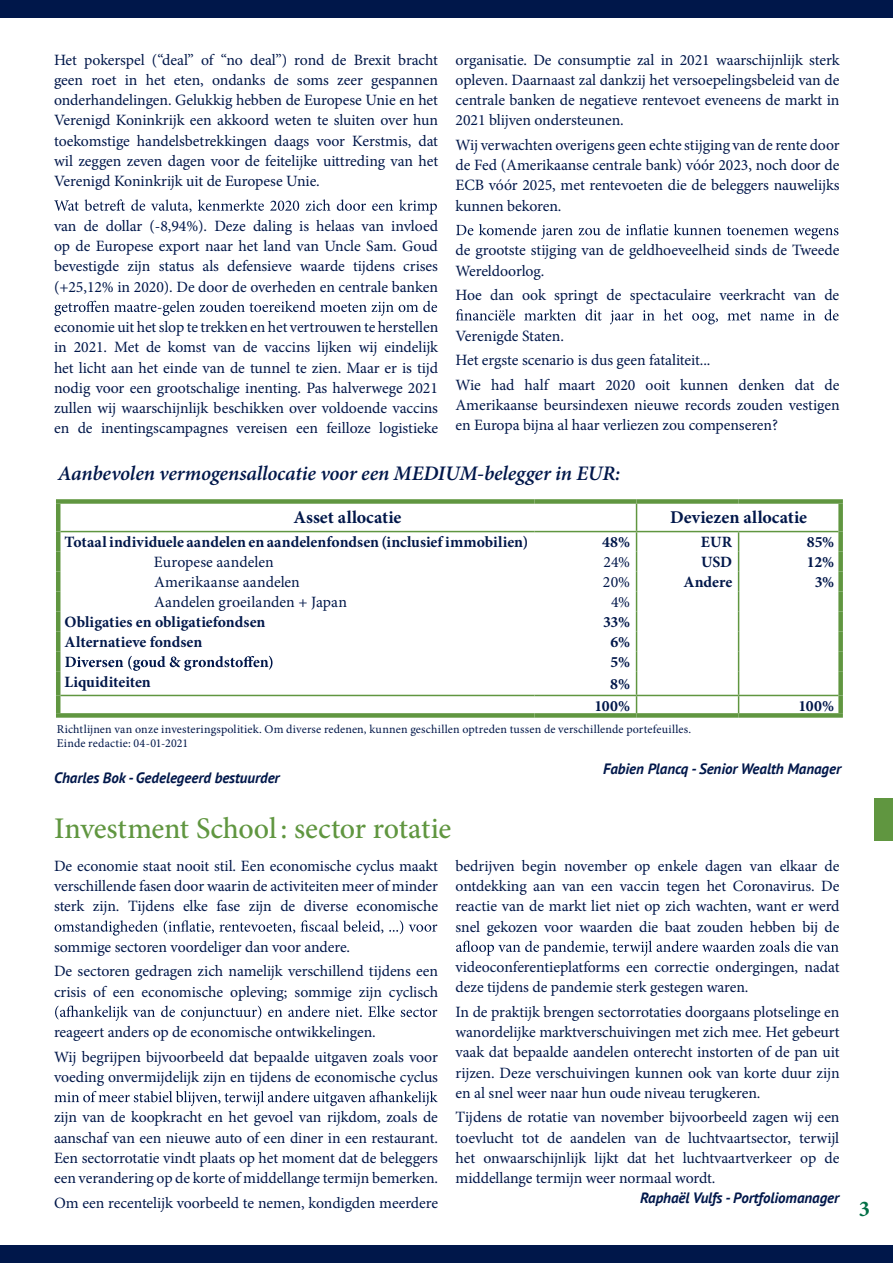
<style>
.page{position:relative;width:893px;height:1263px;background:#fff}
.page>*{position:absolute;margin:0;border:0;box-sizing:border-box;transform-origin:0 0}
.t1{font:500 30px "Minion Pro";letter-spacing:-.01em;color:#609640}
.t2{font:700 22.5px "Minion Pro";color:#016f45}
.t3{font:italic 600 20.7px "Minion Pro";letter-spacing:-.01em;color:#00174a}
.t4{font:700 18px "Minion Pro";color:#00174a}
.t5{font:15.75px/20.2px "Minion Pro";letter-spacing:-.005em;color:#00174a;text-align:justify}
.t6{font:700 15.75px/20px "Minion Pro";color:#00174a}
.t7{font:italic 700 15px "PT Sans";letter-spacing:-.005em;color:#00174a}
.t8{font:12px/14.4px "Minion Pro";letter-spacing:.01em;color:#00174a}
</style>
<div class="page">
<div style="left:0;top:0;width:893px;height:17px;background:#00174a"></div>
<div style="left:0;top:1246px;width:893px;height:17px;background:#00174a"></div>
<svg style="left:54px;top:199px;width:383px;height:15px"></svg>
<svg style="left:54px;top:301px;width:383px;height:15px"></svg>
<svg style="left:456px;top:224px;width:382px;height:15px"></svg>
<svg style="left:456px;top:309px;width:383px;height:15px"></svg>
<div style="left:56px;top:499px;width:478px;height:5px;background:#609640"></div>
<hr style="left:56px;top:504px;width:4px;height:28px;background:#609640">
<div style="left:534px;top:499px;width:102px;height:5px;background:#609640"></div>
<div style="left:637px;top:499px;width:102px;height:5px;background:#609640"></div>
<div style="left:739px;top:499px;width:104px;height:5px;background:#609640"></div>
<div style="left:838px;top:504px;width:5px;height:28px;background:#609640"></div>
<hr style="left:56px;top:532px;width:4px;height:19px;background:#609640">
<div style="left:838px;top:532px;width:5px;height:19px;background:#609640"></div>
<hr style="left:56px;top:551px;width:4px;height:20px;background:#609640">
<div style="left:838px;top:551px;width:5px;height:20px;background:#609640"></div>
<hr style="left:56px;top:571px;width:4px;height:20px;background:#609640">
<div style="left:838px;top:571px;width:5px;height:20px;background:#609640"></div>
<hr style="left:56px;top:591px;width:4px;height:20px;background:#609640">
<div style="left:838px;top:591px;width:5px;height:20px;background:#609640"></div>
<hr style="left:56px;top:611px;width:4px;height:20px;background:#609640">
<div style="left:838px;top:611px;width:5px;height:20px;background:#609640"></div>
<hr style="left:56px;top:631px;width:4px;height:20px;background:#609640">
<div style="left:838px;top:631px;width:5px;height:20px;background:#609640"></div>
<hr style="left:56px;top:651px;width:4px;height:20px;background:#609640">
<div style="left:838px;top:651px;width:5px;height:20px;background:#609640"></div>
<hr style="left:56px;top:671px;width:4px;height:24px;background:#609640">
<div style="left:838px;top:671px;width:5px;height:24px;background:#609640"></div>
<hr style="left:56px;top:695px;width:4px;height:18px;background:#609640">
<div style="left:838px;top:695px;width:5px;height:18px;background:#609640"></div>
<div style="left:56px;top:713px;width:478px;height:5px;background:#609640"></div>
<div style="left:534px;top:713px;width:102px;height:5px;background:#609640"></div>
<div style="left:637px;top:713px;width:102px;height:5px;background:#609640"></div>
<div style="left:739px;top:713px;width:104px;height:5px;background:#609640"></div>
<hr style="left:60px;top:531px;width:474px;height:1px;background:#609640">
<hr style="left:534px;top:531px;width:102px;height:1px;background:#609640">
<hr style="left:637px;top:531px;width:102px;height:1px;background:#609640">
<hr style="left:739px;top:531px;width:99px;height:1px;background:#609640">
<hr style="left:60px;top:695px;width:474px;height:1px;background:#609640">
<hr style="left:534px;top:695px;width:102px;height:1px;background:#609640">
<hr style="left:637px;top:695px;width:102px;height:1px;background:#609640">
<svg style="left:636px;top:504px;width:1px;height:209px"></svg>
<hr style="left:739px;top:695px;width:99px;height:1px;background:#609640">
<svg style="left:738px;top:532px;width:1px;height:181px"></svg>
<svg style="left:65px;top:656px;width:208px;height:15px"></svg>
<div style="left:874px;top:798px;width:19px;height:43px;background:#609640"></div>
<svg style="left:55px;top:920px;width:382px;height:15px"></svg>
<svg style="left:55px;top:1005px;width:382px;height:16px"></svg>
<svg style="left:54px;top:1091px;width:384px;height:15px"></svg>
<svg style="left:456px;top:940px;width:383px;height:16px"></svg>
<p class="t5" style="left:54px;top:50px;width:386px">Het pokerspel (“deal” of “no deal”) rond de Brexit bracht geen roet in het eten, ondanks de soms zeer gespannen onderhandelingen. Gelukkig hebben de Europese Unie en het Verenigd Koninkrijk een akkoord weten te sluiten over hun toekomstige handelsbetrekkingen daags voor Kerstmis, dat wil zeggen zeven dagen voor de feitelijke uittreding van het Verenigd Koninkrijk uit de Europese Unie.</p>
<p class="t5" style="left:54px;top:216px;width:385px">van de dollar (-8,94%). Deze daling is helaas van invloed op de Europese export naar het land van Uncle Sam. Goud bevestigde zijn status als defensieve waarde tijdens crises (+25,12% in 2020). De door de overheden en centrale banken</p>
<p class="t5" style="left:54px;top:317px;width:386px">economie uit hetslop te trekken en het vertrouwen te herstellen in 2021. Met de komst van de vaccins lijken wij eindelijk het licht aan het einde van de tunnel te zien. Maar er is tijd nodig voor een grootschalige inenting. Pas halverwege 2021 zullen wij waarschijnlijk beschikken over voldoende vaccins en de inentingscampagnes vereisen een feilloze logistieke</p>
<p class="t5" style="left:455px;top:50px;width:386px">organisatie. De consumptie zal in 2021 waarschijnlijk sterk opleven. Daarnaast zal dankzij het versoepelingsbeleid van de centrale banken de negatieve rentevoet eveneens de markt in 2021 blijven ondersteunen.</p>
<p class="t5" style="left:455px;top:135px;width:386px">Wij verwachten overigens geen echte stijging van de rente door de Fed (Amerikaanse centrale bank) vóór 2023, noch door de ECB vóór 2025, met rentevoeten die de beleggers nauwelijks kunnen bekoren.</p>
<p class="t5" style="left:455px;top:240px;width:385px">de grootste stijging van de geldhoeveelheid sinds de Tweede<br>Wereldoorlog.</p>
<p class="t5" style="left:455px;top:285px;width:385px">Hoe dan ook springt de spectaculaire veerkracht van de</p>
<p class="t5" style="left:455px;top:323px;width:385px;line-height:24.5px;text-align:left">Verenigde Staten.<br>Het ergste scenario is dus geen fataliteit...<br>Wie had half maart 2020 ooit kunnen denken dat de</p>
<p class="t5" style="left:455px;top:395px;width:386px">Amerikaanse beursindexen nieuwe records zouden vestigen en Europa bijna al haar verliezen zou compenseren?</p>
<h3 class="t3" style="left:58px;top:459px;width:564px">Aanbevolen vermogensallocatie voor een MEDIUM-belegger in EUR:</h3>
<p class="t4" style="left:293px;top:505px;width:110px">Asset allocatie</p>
<p class="t4" style="left:670px;top:505px;width:138px">Deviezen allocatie</p>
<p class="t6" style="left:65px;top:532px;width:465px">Totaal individuele aandelen en aandelenfondsen (inclusief immobilien)</p>
<p class="t6" style="left:602px;top:532px;width:30px">48%</p>
<p class="t6" style="left:701px;top:532px;width:33px">EUR</p>
<p class="t6" style="left:807px;top:532px;width:29px">85%</p>
<p class="t5" style="left:154px;top:552px;width:121px">Europese aandelen</p>
<p class="t5" style="left:603px;top:552px;width:28px">24%</p>
<p class="t6" style="left:701px;top:552px;width:33px">USD</p>
<p class="t6" style="left:807px;top:552px;width:29px">12%</p>
<p class="t5" style="left:154px;top:572px;width:147px">Amerikaanse aandelen</p>
<p class="t5" style="left:603px;top:572px;width:29px">20%</p>
<p class="t6" style="left:683px;top:572px;width:50px">Andere</p>
<p class="t6" style="left:815px;top:572px;width:21px">3%</p>
<p class="t5" style="left:154px;top:592px;width:195px">Aandelen groeilanden + Japan</p>
<p class="t5" style="left:611px;top:592px;width:21px">4%</p>
<p class="t6" style="left:65px;top:612px;width:202px">Obligaties en obligatiefondsen</p>
<p class="t6" style="left:603px;top:612px;width:29px">33%</p>
<p class="t6" style="left:65px;top:632px;width:139px">Alternatieve fondsen</p>
<p class="t6" style="left:611px;top:632px;width:21px">6%<br>5%</p>
<p class="t6" style="left:65px;top:672px;width:88px">Liquiditeiten</p>
<p class="t6" style="left:594px;top:673px;width:37px;line-height:22px;text-align:right">8%<br>100%</p>
<p class="t6" style="left:798px;top:696px;width:37px">100%</p>
<p class="t8" style="left:57px;top:722px;width:636px">Richtlijnen van onze investeringspolitiek. Om diverse redenen, kunnen geschillen optreden tussen de verschillende portefeuilles.<br>Einde redactie: 04-01-2021</p>
<p class="t7" style="left:54px;top:768px;width:227px">Charles Bok - Gedelegeerd bestuurder</p>
<h1 class="t1" style="left:54px;top:808px;width:399px">Investment School: sector rotatie</h1>
<p class="t7" style="left:603px;top:759px;width:239px">Fabien Plancq - Senior Wealth Manager</p>
<p class="t5" style="left:54px;top:856px;width:386px">De economie staat nooit stil. Een economische cyclus maakt verschillende fasen door waarin de activiteiten meer of minder sterk zijn. Tijdens elke fase zijn de diverse economische</p>
<p class="t5" style="left:54px;top:935px;width:386px;line-height:24.5px">sommige sectoren voordeliger dan voor andere.<br>De sectoren gedragen zich namelijk verschillend tijdens een</p>
<p class="t5" style="left:54px;top:981px;width:386px">crisis of een economische opleving; sommige zijn cyclisch</p>
<p class="t5" style="left:54px;top:1020px;width:385px;line-height:24.5px">reageert anders op de economische ontwikkelingen.<br>Wij begrijpen bijvoorbeeld dat bepaalde uitgaven zoals voor</p>
<p class="t5" style="left:54px;top:1067px;width:386px">voeding onvermijdelijk zijn en tijdens de economische cyclus</p>
<p class="t5" style="left:54px;top:1107px;width:386px">zijn van de koopkracht en het gevoel van rijkdom, zoals de aanschaf van een nieuwe auto of een diner in een restaurant.<br>Een sectorrotatie vindt plaats op het moment dat de beleggers een verandering op de korte of middellange termijn bemerken.</p>
<p class="t5" style="left:54px;top:1192px;width:385px">Om een recentelijk voorbeeld te nemen, kondigden meerdere</p>
<p class="t5" style="left:455px;top:856px;width:386px">bedrijven begin november op enkele dagen van elkaar de ontdekking aan van een vaccin tegen het Coronavirus. De reactie van de markt liet niet op zich wachten, want er werd snel gekozen voor waarden die baat zouden hebben bij de</p>
<p class="t5" style="left:455px;top:957px;width:385px">videoconferentieplatforms een correctie ondergingen, nadat deze tijdens de pandemie sterk gestegen waren.</p>
<p class="t5" style="left:455px;top:1002px;width:386px">In de praktijk brengen sectorrotaties doorgaans plotselinge en wanordelijke marktverschuivingen met zich mee. Het gebeurt vaak dat bepaalde aandelen onterecht instorten of de pan uit rijzen. Deze verschuivingen kunnen ook van korte duur zijn en al snel weer naar hun oude niveau terugkeren.</p>
<p class="t5" style="left:455px;top:1107px;width:386px">Tijdens de rotatie van november bijvoorbeeld zagen wij een toevlucht tot de aandelen van de luchtvaartsector, terwijl het onwaarschijnlijk lijkt dat het luchtvaartverkeer op de middellange termijn weer normaal wordt.</p>
<p class="t7" style="left:640px;top:1188px;width:201px">Raphaël Vulfs - Portfoliomanager</p>
<h2 class="t2" style="left:859px;top:1192px;width:13px">3</h2>
</div>
